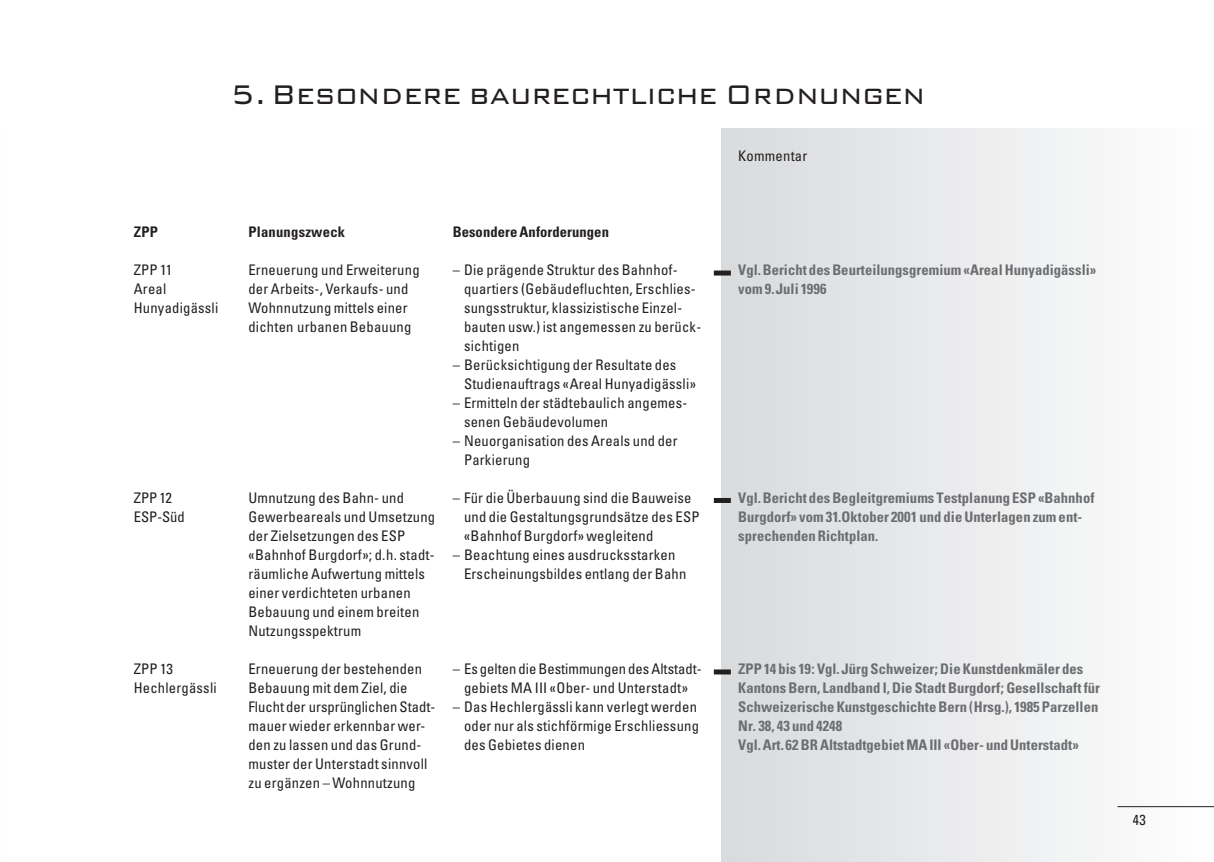
<style>
.page{position:relative;width:1214px;height:862px;background:#fff}
.page>*{position:absolute;margin:0;border:0;box-sizing:border-box;transform-origin:0 0}
.t1{font:300 36px "Bank Gothic BT";color:#231f20;scale:.9 1}
.t2{font:condensed 14.6px/19px "Univers";letter-spacing:.015em;color:#231f20}
.t3{font:700 condensed 14.6px/19px "Univers";letter-spacing:.005em;color:#6c6d70}
.t4{font:700 condensed 14.6px "Univers";letter-spacing:.005em;color:#231f20}
</style>
<div class="page">
<div style="left:721px;top:128px;width:492px;height:734px;background:linear-gradient(to right,#d9dadc,#fefefe)"></div>
<div style="left:713px;top:270px;width:17px;height:5px;background:#231f20"></div>
<div style="left:713px;top:498px;width:17px;height:5px;background:#231f20"></div>
<div style="left:713px;top:669px;width:17px;height:5px;background:#231f20"></div>
<hr style="left:1117px;top:806px;width:96px;height:1px;background:#231f20">
<h1 class="t1" style="left:230px;top:76px;width:773px">5.Besondere baurechtliche Ordnungen</h1>
<p class="t2" style="left:738px;top:146px;width:71px">Kommentar</p>
<p class="t4" style="left:134px;top:223px;width:26px">ZPP</p>
<p class="t2" style="left:134px;top:260px;width:86px">ZPP 11<br>Areal<br>Hunyadigässli</p>
<p class="t2" style="left:134px;top:488px;width:53px">ZPP 12<br>ESP-Süd</p>
<p class="t2" style="left:134px;top:659px;width:84px">ZPP 13<br>Hechlergässli</p>
<p class="t4" style="left:248px;top:223px;width:98px">Planungszweck</p>
<p class="t2" style="left:248px;top:260px;width:173px">Erneuerung und Erweiterung der Arbeits-, Verkaufs- und<br>Wohnnutzung mittels einer dichten urbanen Bebauung</p>
<p class="t2" style="left:248px;top:488px;width:188px">Umnutzung des Bahn- und<br>Gewerbeareals und Umsetzung der Zielsetzungen des ESP «Bahnhof Burgdorf»; d.h. stadt&shy;räumliche Aufwertung mittels einer verdichteten urbanen<br>Bebauung und einem breiten<br>Nutzungsspektrum</p>
<p class="t2" style="left:248px;top:659px;width:188px">Erneuerung der bestehenden<br>Bebauung mit dem Ziel, die<br>Flucht der ursprünglichen Stadt&shy;mauer wieder erkennbar wer&shy;den zu lassen und das Grund&shy;muster der Unterstadt sinnvoll zu ergänzen – Wohnnutzung</p>
<p class="t4" style="left:452px;top:223px;width:158px">Besondere Anforderungen</p>
<p class="t2" style="left:464px;top:260px;width:239px;text-indent:-11px">– Die prägende Struktur des Bahnhof&shy;quartiers (Gebäudefluchten, Erschlies&shy;sungsstruktur, klassizistische Einzel&shy;bauten usw.) ist angemessen zu berück&shy;sichtigen</p>
<p class="t2" style="left:464px;top:355px;width:233px;text-indent:-11px">– Berücksichtigung der Resultate des<br>Studienauftrags «Areal Hunyadigässli»</p>
<p class="t2" style="left:464px;top:393px;width:225px;text-indent:-11px">– Ermitteln der städtebaulich angemes&shy;senen Gebäudevolumen</p>
<p class="t2" style="left:464px;top:431px;width:215px;text-indent:-11px">– Neuorganisation des Areals und der<br>Parkierung</p>
<p class="t2" style="left:464px;top:488px;width:237px;text-indent:-11px">– Für die Überbauung sind die Bauweise und die Gestaltungsgrundsätze des ESP «Bahnhof Burgdorf» wegleitend</p>
<p class="t2" style="left:464px;top:545px;width:224px;text-indent:-11px">– Beachtung eines ausdrucksstarken<br>Erscheinungsbildes entlang der Bahn</p>
<p class="t2" style="left:452px;top:659px;width:250px;text-align:center">– Es gelten die Bestimmungen des Altstadt&shy;gebiets MA III «Ober- und Unterstadt»</p>
<p class="t2" style="left:464px;top:697px;width:236px;text-indent:-11px">– Das Hechlergässli kann verlegt werden oder nur als stichförmige Erschliessung des Gebietes dienen</p>
<p class="t3" style="left:738px;top:260px;width:359px">Vgl. Bericht des Beurteilungsgremium «Areal Hunyadigässli» vom 9. Juli 1996</p>
<p class="t3" style="left:738px;top:488px;width:357px">Vgl. Bericht des Begleitgremiums Testplanung ESP «Bahnhof<br>Burgdorf» vom 31.Oktober 2001 und die Unterlagen zum ent&shy;sprechenden Richtplan.</p>
<p class="t3" style="left:738px;top:659px;width:363px">ZPP 14 bis 19: Vgl. Jürg Schweizer; Die Kunstdenkmäler des Kantons Bern, Landband I, Die Stadt Burgdorf; Gesellschaft für Schweizerische Kunstgeschichte Bern (Hrsg.), 1985 Parzellen Nr. 38, 43 und 4248<br>Vgl. Art. 62 BR Altstadtgebiet MA III «Ober- und Unterstadt»</p>
<p class="t2" style="left:1132px;top:810px;width:14px">43</p>
</div>
